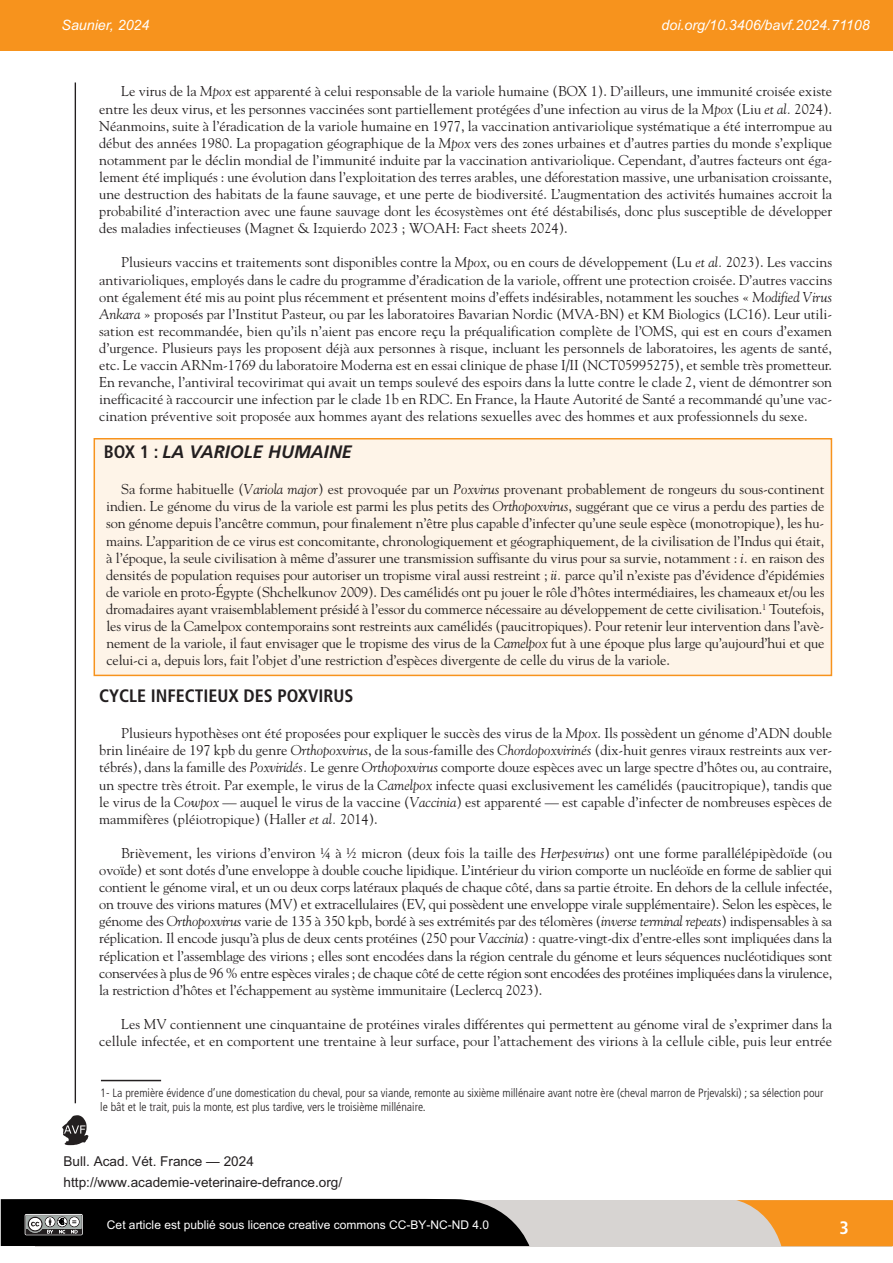
<style>
.page{position:relative;width:893px;height:1263px;background:#fff}
.page>*{position:absolute;margin:0;border:0;box-sizing:border-box;transform-origin:0 0}
.t1{font:700 condensed 18px "Frutiger";color:#231f20}
.t2{font:italic 700 18px "Frutiger";color:#231f20}
.t3{font:700 condensed 18px "Frutiger";color:#fff}
.t4{font:14.25px/17.1px "Goudy";color:#231f20;text-align:justify}
.t5{font:italic 14.25px "Arial";color:#fff}
.t6{font:13.65px/21px "Arial";color:#231f20}
.t7{font:300 condensed 12px/14.4px "Frutiger";color:#231f20}
.t8{font:12px "Arial";color:#fff}
.s1{font-style:italic}
.s2{font-style:normal;font-stretch:condensed}
</style>
<div class="page">
<div style="left:95px;top:439px;width:736px;height:236px;background:#fef4e8"></div>
<div style="left:94px;top:438px;width:738px;height:238px;border:2px solid #f7931d"></div>
<div style="left:35px;top:1199px;width:856px;height:47px;background:#d7d4d2"></div>
<svg style="left:736px;top:1200px;width:157px;height:46px"></svg>
<svg style="left:62px;top:1115px;width:26px;height:30px"></svg>
<div style="left:0;top:0;width:893px;height:51px;background:#f7931d"></div>
<hr style="left:75px;top:82px;width:1px;height:1021px;background:#231f20">
<svg style="left:1px;top:1198px;width:528px;height:48px;background:#131313"></svg>
<hr style="left:101px;top:1080px;width:60px;height:1px;background:#231f20">
<p class="t5" style="left:62px;top:17px;width:89px">Saunier, 2024</p>
<p class="t5" style="left:662px;top:17px;width:210px">doi.org/10.3406/bavf.2024.71108</p>
<p class="t4" style="left:99px;top:83px;width:734px;text-indent:22px">Le virus de la <span class="s1">Mpox</span> est apparenté à celui responsable de la variole humaine (BOX 1). D’ailleurs, une immunité croisée existe entre les deux virus, et les personnes vaccinées sont partiellement protégées d’une infection au virus de la <span class="s1">Mpox</span> (Liu <span class="s1">et al.</span> 2024).<br>Néanmoins, suite à l’éradication de la variole humaine en 1977, la vaccination antivariolique systématique a été interrompue au début des années 1980. La propagation géographique de la <span class="s1">Mpox</span> vers des zones urbaines et d’autres parties du monde s’explique notamment par le déclin mondial de l’immunité induite par la vaccination antivariolique. Cependant, d’autres facteurs ont éga&shy;lement été impliqués : une évolution dans l’exploitation des terres arables, une déforestation massive, une urbanisation croissante, une destruction des habitats de la faune sauvage, et une perte de biodiversité. L’augmentation des activités humaines accroit la probabilité d’interaction avec une faune sauvage dont les écosystèmes ont été déstabilisés, donc plus susceptible de développer des maladies infectieuses (Magnet &amp; Izquierdo 2023 ; WOAH: Fact sheets 2024).</p>
<p class="t4" style="left:99px;top:254px;width:734px;text-indent:22px">Plusieurs vaccins et traitements sont disponibles contre la <span class="s1">Mpox</span>, ou en cours de développement (Lu <span class="s1">et al.</span> 2023). Les vaccins antivarioliques, employés dans le cadre du programme d’éradication de la variole, offrent une protection croisée. D’autres vaccins ont également été mis au point plus récemment et présentent moins d’effets indésirables, notamment les souches « <span class="s1">Modified Virus Ankara</span> » proposés par l’Institut Pasteur, ou par les laboratoires Bavarian Nordic (MVA-BN) et KM Biologics (LC16). Leur utili&shy;sation est recommandée, bien qu’ils n’aient pas encore reçu la préqualification complète de l’OMS, qui est en cours d’examen d’urgence. Plusieurs pays les proposent déjà aux personnes à risque, incluant les personnels de laboratoires, les agents de santé, etc. Le vaccin ARNm-1769 du laboratoire Moderna est en essai clinique de phase I/II (NCT05995275), et semble très prometteur.<br>En revanche, l’antiviral tecovirimat qui avait un temps soulevé des espoirs dans la lutte contre le clade 2, vient de démontrer son inefficacité à raccourcir une infection par le clade 1b en RDC. En France, la Haute Autorité de Santé a recommandé qu’une vac&shy;cination préventive soit proposée aux hommes ayant des relations sexuelles avec des hommes et aux professionnels du sexe.</p>
<p class="t2" style="left:104px;top:445px;width:250px"><span class="s2">BOX 1 :</span> LA VARIOLE HUMAINE</p>
<p class="t4" style="left:106px;top:481px;width:720px;text-indent:15px">Sa forme habituelle (<span class="s1">Variola major</span>) est provoquée par un <span class="s1">Poxvirus</span> provenant probablement de rongeurs du sous-continent indien. Le génome du virus de la variole est parmi les plus petits des <span class="s1">Orthopoxvirus</span>, suggérant que ce virus a perdu des parties de son génome depuis l’ancêtre commun, pour finalement n’être plus capable d’infecter qu’une seule espèce (monotropique), les hu&shy;mains. L’apparition de ce virus est concomitante, chronologiquement et géographiquement, de la civilisation de l’Indus qui était, à l’époque, la seule civilisation à même d’assurer une transmission suffisante du virus pour sa survie, notamment : <span class="s1">i.</span> en raison des densités de population requises pour autoriser un tropisme viral aussi restreint ; <span class="s1">ii.</span> parce qu’il n’existe pas d’évidence d’épidémies de variole en proto-Égypte (Shchelkunov 2009). Des camélidés ont pu jouer le rôle d’hôtes intermédiaires, les chameaux et/ou les dromadaires ayant vraisemblablement présidé à l’essor du commerce nécessaire au développement de cette civilisation.<sup>1</sup> Toutefois, les virus de la Camelpox contemporains sont restreints aux camélidés (paucitropiques). Pour retenir leur intervention dans l’avè&shy;nement de la variole, il faut envisager que le tropisme des virus de la <span class="s1">Camelpox</span> fut à une époque plus large qu’aujourd’hui et que celui-ci a, depuis lors, fait l’objet d’une restriction d’espèces divergente de celle du virus de la variole.</p>
<p class="t1" style="left:99px;top:689px;width:256px">CYCLE INFECTIEUX DES POXVIRUS</p>
<p class="t4" style="left:99px;top:725px;width:734px;text-indent:22px">Plusieurs hypothèses ont été proposées pour expliquer le succès des virus de la <span class="s1">Mpox</span>. Ils possèdent un génome d’ADN double brin linéaire de 197 kpb du genre <span class="s1">Orthopoxvirus</span>, de la sous-famille des <span class="s1">Chordopoxvirinés</span> (dix-huit genres viraux restreints aux ver&shy;tébrés), dans la famille des <span class="s1">Poxviridés.</span> Le genre <span class="s1">Orthopoxvirus</span> comporte douze espèces avec un large spectre d’hôtes ou, au contraire, un spectre très étroit. Par exemple, le virus de la <span class="s1">Camelpox</span> infecte quasi exclusivement les camélidés (paucitropique), tandis que le virus de la <span class="s1">Cowpox</span> — auquel le virus de la vaccine (<span class="s1">Vaccinia</span>) est apparenté — est capable d’infecter de nombreuses espèces de mammifères (pléiotropique) (Haller <span class="s1">et al.</span> 2014).</p>
<p class="t4" style="left:99px;top:844px;width:734px;text-indent:22px">Brièvement, les virions d’environ ¼ à ½ micron (deux fois la taille des <span class="s1">Herpesvirus</span>) ont une forme parallélépipèdoïde (ou ovoïde) et sont dotés d’une enveloppe à double couche lipidique. L’intérieur du virion comporte un nucléoïde en forme de sablier qui contient le génome viral, et un ou deux corps latéraux plaqués de chaque côté, dans sa partie étroite. En dehors de la cellule infectée, on trouve des virions matures (MV) et extracellulaires (EV, qui possèdent une enveloppe virale supplémentaire). Selon les espèces, le génome des <span class="s1">Orthopoxvirus</span> varie de 135 à 350 kpb, bordé à ses extrémités par des télomères (<span class="s1">inverse terminal repeats</span>) indispensables à sa réplication. Il encode jusqu’à plus de deux cents protéines (250 pour <span class="s1">Vaccinia</span>) : quatre-vingt-dix d’entre-elles sont impliquées dans la réplication et l’assemblage des virions ; elles sont encodées dans la région centrale du génome et leurs séquences nucléotidiques sont conservées à plus de 96 % entre espèces virales ; de chaque côté de cette région sont encodées des protéines impliquées dans la virulence, la restriction d’hôtes et l’échappement au système immunitaire (Leclercq 2023).</p>
<p class="t4" style="left:99px;top:1015px;width:734px;text-align:right">Les MV contiennent une cinquantaine de protéines virales différentes qui permettent au génome viral de s’exprimer dans la cellule infectée, et en comportent une trentaine à leur surface, pour l’attachement des virions à la cellule cible, puis leur entrée</p>
<p class="t7" style="left:100px;top:1087px;width:725px">1- La première évidence d’une domestication du cheval, pour sa viande, remonte au sixième millénaire avant notre ère (cheval marron de Prjevalski) ; sa sélection pour le bât et le trait, puis la monte, est plus tardive, vers le troisième millénaire.</p>
<p class="t6" style="left:64px;top:1150px;width:280px">Bull. Acad. Vét. France — 2024 http://www.academie-veterinaire-defrance.org/</p>
<p class="t8" style="left:107px;top:1217px;width:384px">Cet article est publié sous licence creative commons CC-BY-NC-ND 4.0</p>
<p class="t3" style="left:840px;top:1220px;width:11px">3</p>
</div>
